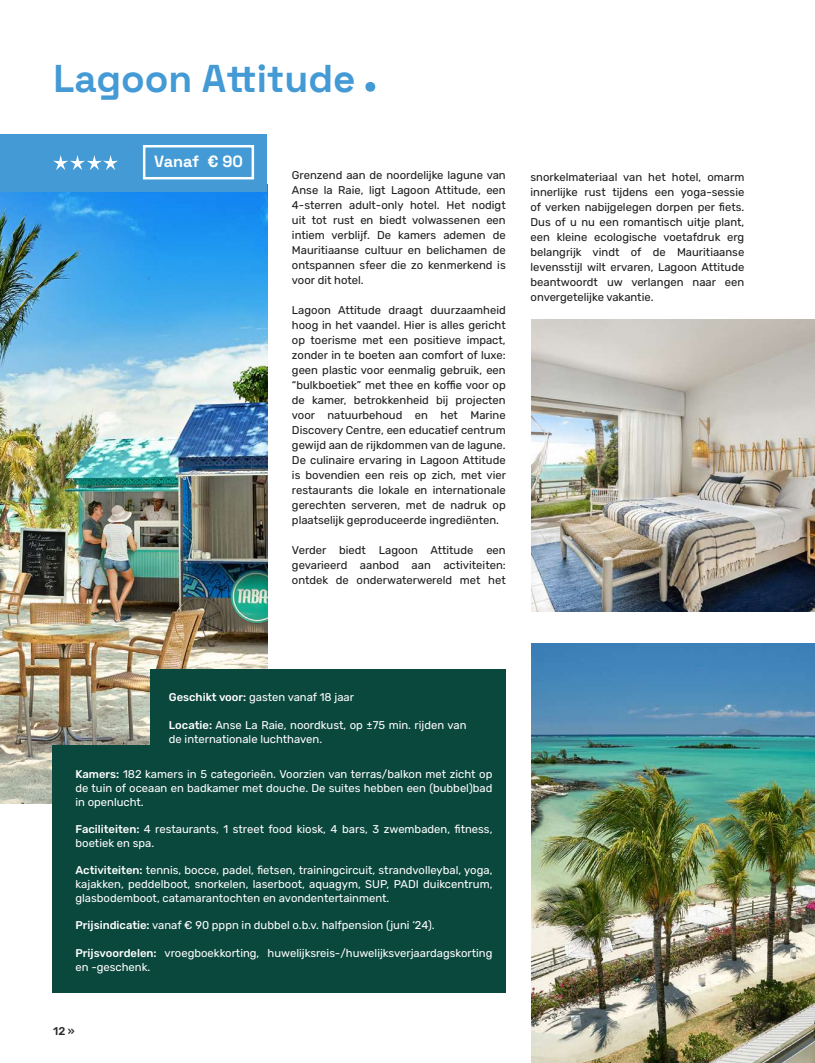
<style>
.page{position:relative;width:815px;height:1063px;background:#fff}
.page>*{position:absolute;margin:0;border:0;box-sizing:border-box;transform-origin:0 0}
.t1{font:300 38.75px "Space Grotesk";color:#439ad5}
.t2{font:300 16.25px "Space Grotesk";color:#fff}
.t3{font:11.25px/15px "Rubik";color:#1c1c1c;text-align:justify}
.t4{font:11.25px/13.8px "Rubik";color:#fff}
.t5{font:500 11.25px "Rubik";color:#292929}
.s1{font-weight:500}
</style>
<div class="page">
<img style="left:531px;top:644px;width:284px;height:419px">
<img style="left:532px;top:319px;width:283px;height:293px">
<svg style="left:365px;top:82px;width:10px;height:10px"></svg>
<img style="left:0;top:191px;width:267px;height:612px">
<div style="left:0;top:134px;width:267px;height:57px;background:#439ad5"></div>
<div style="left:143px;top:145px;width:111px;height:34px;border:2px solid #fff"></div>
<svg style="left:53px;top:155px;width:65px;height:15px"></svg>
<div style="left:52px;top:745px;width:454px;height:247px;background:#0a473d"></div>
<div style="left:150px;top:669px;width:356px;height:230px;background:#0a473d"></div>
<h1 class="t1" style="left:53px;top:50px;width:304px">Lagoon Attitude</h1>
<h2 class="t2" style="left:154px;top:150px;width:90px">Vanaf € 90</h2>
<p class="t3" style="left:292px;top:168px;width:215px">Grenzend aan de noordelijke lagune van Anse la Raie, ligt Lagoon Attitude, een 4-sterren adult-only hotel. Het nodigt uit tot rust en biedt volwassenen een intiem verblijf. De kamers ademen de Mauritiaanse cultuur en belichamen de ontspannen sfeer die zo kenmerkend is voor dit hotel.</p>
<p class="t3" style="left:292px;top:303px;width:216px">Lagoon Attitude draagt duurzaamheid hoog in het vaandel. Hier is alles gericht op toerisme met een positieve impact, zonder in te boeten aan comfort of luxe: geen plastic voor eenmalig gebruik, een “bulkboetiek” met thee en koffie voor op de kamer, betrokkenheid bij projecten voor natuurbehoud en het Marine Discovery Centre, een educatief centrum gewijd aan de rijkdommen van de lagune.<br>De culinaire ervaring in Lagoon Attitude is bovendien een reis op zich, met vier restaurants die lokale en internationale gerechten serveren, met de nadruk op plaatselijk geproduceerde ingrediënten.</p>
<p class="t3" style="left:292px;top:542px;width:215px">Verder biedt Lagoon Attitude een gevarieerd aanbod aan activiteiten: ontdek de onderwaterwereld met het</p>
<p class="t3" style="left:531px;top:170px;width:215px">snorkelmateriaal van het hotel, omarm innerlijke rust tijdens een yoga-sessie of verken nabijgelegen dorpen per fiets.<br>Dus of u nu een romantisch uitje plant, een kleine ecologische voetafdruk erg belangrijk vindt of de Mauritiaanse levensstijl wilt ervaren, Lagoon Attitude beantwoordt uw verlangen naar een onvergetelijke vakantie.</p>
<p class="t4" style="left:169px;top:691px;width:187px"><span class="s1">Geschikt voor:</span> gasten vanaf 18 jaar</p>
<p class="t4" style="left:169px;top:718px;width:299px"><span class="s1">Locatie:</span> Anse La Raie, noordkust, op ±75 min. rijden van de internationale luchthaven.</p>
<p class="t4" style="left:76px;top:768px;width:418px;text-align:justify"><span class="s1">Kamers:</span> 182 kamers in 5 categorieën. Voorzien van terras/balkon met zicht op de tuin of oceaan en badkamer met douche. De suites hebben een (bubbel)bad in openlucht.</p>
<p class="t4" style="left:76px;top:823px;width:418px"><span class="s1">Faciliteiten:</span> 4 restaurants, 1 street food kiosk, 4 bars, 3 zwembaden, fitness, boetiek en spa.</p>
<p class="t4" style="left:76px;top:864px;width:418px;text-align:justify"><span class="s1">Activiteiten:</span> tennis, bocce, padel, fietsen, trainingcircuit, strandvolleybal, yoga, kajakken, peddelboot, snorkelen, laserboot, aquagym, SUP, PADI duikcentrum, glasbodemboot, catamarantochten en avondentertainment.</p>
<p class="t4" style="left:76px;top:919px;width:361px"><span class="s1">Prijsindicatie:</span> vanaf € 90 pppn in dubbel o.b.v. halfpension (juni ‘24).</p>
<p class="t4" style="left:76px;top:946px;width:418px"><span class="s1">Prijsvoordelen:</span> vroegboekkorting, huwelijksreis-/huwelijksverjaardagskorting en -geschenk.</p>
<p class="t5" style="left:53px;top:1025px;width:23px">12 »</p>
</div>
